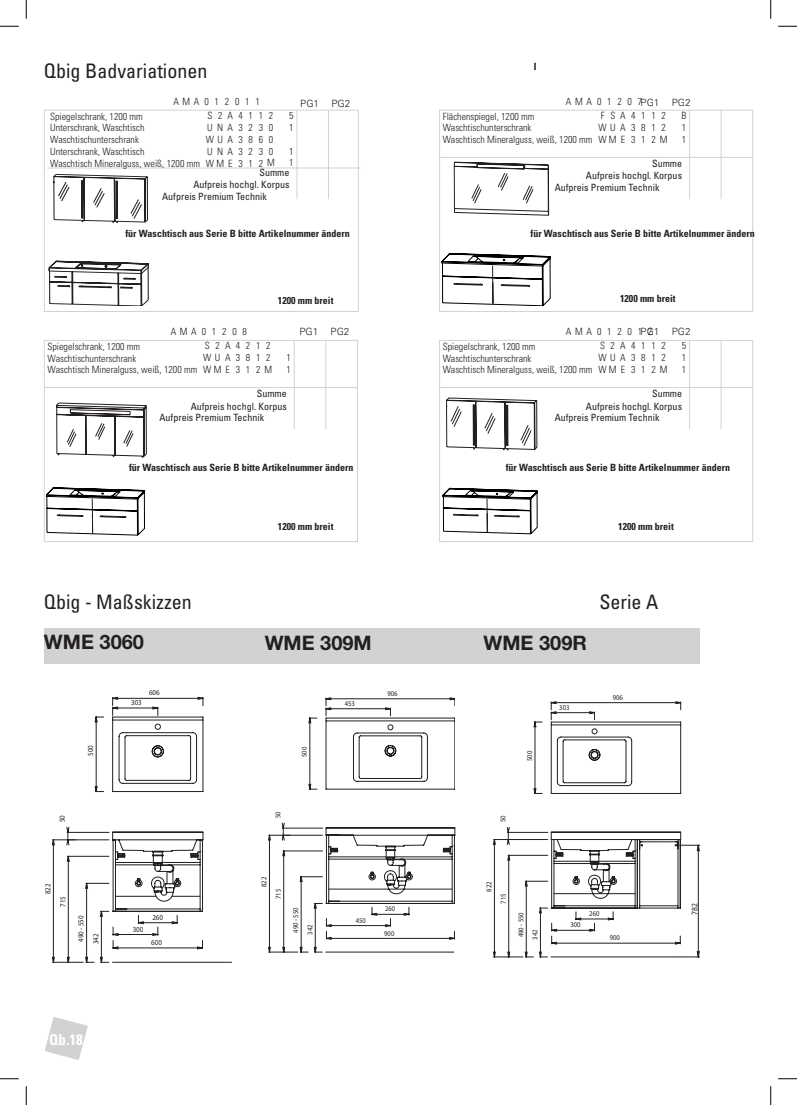
<style>
.page{position:relative;width:797px;height:1105px;background:#fff}
.page>*{position:absolute;margin:0;border:0;box-sizing:border-box;transform-origin:0 0}
.t1{font:condensed 20px "Univers";color:#231f20}
.t2{font:700 20px "Helvetica Neue CE";color:#231f20}
.t3{font:700 condensed 15px "Univers";color:#fff}
.t4{font:300 condensed 10px/11.9px "Univers";color:#231f20}
.t5{font:700 condensed 10px "Univers";color:#231f20}
.t6{font:condensed 10px/11.4px "Univers";color:#231f20}
.t7{font:300 condensed 10px/14.1px "Univers";letter-spacing:.585em;color:#231f20}
.t8{font:300 10px "Univers";color:#231f20}
.t9{font:8.38px "Myriad Pro";color:#231f20;scale:.9 1}
.t10{font:7.62px "Myriad Pro";color:#231f20;scale:.9 1}
.t11{font:7.38px/14.1px "Myriad Pro";color:#231f20;scale:.9 1}
</style>
<div class="page">
<svg style="left:45px;top:1017px;width:43px;height:43px"></svg>
<div style="left:44px;top:110px;width:314px;height:202px;border:1px solid #d1d2d4"></div>
<hr style="left:47px;top:168px;width:313px;height:1px;background:#d1d2d4">
<hr style="left:328px;top:110px;width:1px;height:89px;background:#d1d2d4">
<svg style="left:49px;top:174px;width:99px;height:132px"></svg>
<hr style="left:296px;top:110px;width:1px;height:89px;background:#d1d2d4">
<div style="left:439px;top:110px;width:314px;height:202px;border:1px solid #d1d2d4"></div>
<hr style="left:439px;top:157px;width:313px;height:1px;background:#d1d2d4">
<hr style="left:720px;top:110px;width:1px;height:89px;background:#d1d2d4">
<svg style="left:453px;top:162px;width:96px;height:54px"></svg>
<svg style="left:441px;top:253px;width:109px;height:53px"></svg>
<hr style="left:689px;top:110px;width:1px;height:89px;background:#d1d2d4">
<div style="left:44px;top:340px;width:314px;height:202px;border:1px solid #d1d2d4"></div>
<hr style="left:44px;top:387px;width:313px;height:1px;background:#d1d2d4">
<hr style="left:325px;top:340px;width:1px;height:89px;background:#d1d2d4">
<svg style="left:56px;top:403px;width:91px;height:55px"></svg>
<svg style="left:46px;top:487px;width:99px;height:48px"></svg>
<hr style="left:294px;top:340px;width:1px;height:89px;background:#d1d2d4">
<div style="left:439px;top:340px;width:314px;height:202px;border:1px solid #d1d2d4"></div>
<hr style="left:439px;top:387px;width:313px;height:1px;background:#d1d2d4">
<hr style="left:720px;top:340px;width:1px;height:89px;background:#d1d2d4">
<svg style="left:442px;top:488px;width:95px;height:46px"></svg>
<svg style="left:446px;top:398px;width:91px;height:52px"></svg>
<hr style="left:689px;top:340px;width:1px;height:89px;background:#d1d2d4">
<div style="left:45px;top:628px;width:655px;height:36px;background:#d1d2d4"></div>
<svg style="left:493px;top:827px;width:207px;height:130px"></svg>
<svg style="left:551px;top:701px;width:130px;height:93px"></svg>
<svg style="left:534px;top:722px;width:8px;height:72px"></svg>
<svg style="left:326px;top:698px;width:129px;height:91px"></svg>
<svg style="left:308px;top:718px;width:9px;height:71px"></svg>
<svg style="left:268px;top:823px;width:187px;height:129px"></svg>
<svg style="left:112px;top:697px;width:91px;height:95px"></svg>
<svg style="left:95px;top:717px;width:9px;height:75px"></svg>
<svg style="left:52px;top:827px;width:180px;height:135px"></svg>
<svg style="left:0;top:25px;width:19px;height:2px"></svg>
<svg style="left:778px;top:25px;width:19px;height:2px"></svg>
<svg style="left:0;top:1078px;width:19px;height:1px"></svg>
<svg style="left:778px;top:1078px;width:19px;height:1px"></svg>
<svg style="left:25px;top:0;width:2px;height:19px"></svg>
<svg style="left:25px;top:1086px;width:2px;height:19px"></svg>
<svg style="left:770px;top:0;width:1px;height:19px"></svg>
<svg style="left:770px;top:1086px;width:1px;height:19px"></svg>
<h1 class="t1" style="left:44px;top:58px;width:165px">Qbig Badvariationen</h1>
<p class="t5" style="left:533px;top:60px;width:4px">I</p>
<p class="t7" style="left:207px;top:94px;width:54px;text-indent:-34px">AMA012011<br>S</p>
<p class="t4" style="left:206px;top:122px;width:29px">U N A<br>W U<br>U N A<br>WME</p>
<p class="t7" style="left:566px;top:94px;width:78px;text-align:center">AMA01207<br>F</p>
<p class="t4" style="left:598px;top:122px;width:28px">W U<br>WME</p>
<p class="t8" style="left:300px;top:98px;width:52px">PG1 PG2</p>
<p class="t8" style="left:640px;top:97px;width:52px">PG1 PG2</p>
<p class="t4" style="left:610px;top:110px;width:6px">S</p>
<p class="t4" style="left:620px;top:110px;width:7px">A<br>A</p>
<p class="t4" style="left:631px;top:110px;width:6px;text-align:justify">4<br>3<br>3</p>
<p class="t4" style="left:641px;top:110px;width:6px;text-align:justify">1<br>8<br>1</p>
<p class="t4" style="left:651px;top:110px;width:18px">1<br>1<br>2 M</p>
<p class="t4" style="left:661px;top:110px;width:6px">2<br>2</p>
<p class="t4" style="left:681px;top:110px;width:6px;text-align:justify">B 1<br>1</p>
<p class="t6" style="left:554px;top:170px;width:129px;text-indent:31px">Aufpreis hochgl. Korpus<br>Aufpreis Premium Technik</p>
<p class="t4" style="left:218px;top:110px;width:6px">2</p>
<p class="t4" style="left:228px;top:110px;width:7px">A</p>
<p class="t4" style="left:228px;top:133px;width:7px">A</p>
<p class="t4" style="left:269px;top:110px;width:6px;text-align:justify">2<br>0<br>0<br>0</p>
<p class="t4" style="left:289px;top:110px;width:6px">5<br>1</p>
<p class="t4" style="left:238px;top:110px;width:6px;text-align:justify">4<br>3<br>3<br>3<br>3</p>
<p class="t4" style="left:248px;top:110px;width:6px;text-align:justify">1<br>2<br>8<br>2<br>1</p>
<p class="t4" style="left:259px;top:110px;width:18px">1<br>3<br>6<br>3<br>2 M</p>
<p class="t4" style="left:50px;top:110px;width:151px">Spiegelschrank, 1200 mm<br>Unterschrank, Waschtisch<br>Waschtischunterschrank<br>Unterschrank, Waschtisch<br>Waschtisch Mineralguss, weiß, 1200 mm</p>
<p class="t4" style="left:443px;top:110px;width:151px">Flächenspiegel, 1200 mm<br>Waschtischunterschrank<br>Waschtisch Mineralguss, weiß, 1200 mm</p>
<p class="t4" style="left:289px;top:145px;width:6px">1<br>1</p>
<p class="t6" style="left:652px;top:158px;width:31px">Summe</p>
<p class="t6" style="left:259px;top:167px;width:31px">Summe</p>
<p class="t6" style="left:162px;top:179px;width:129px;text-indent:31px">Aufpreis hochgl. Korpus<br>Aufpreis Premium Technik</p>
<p class="t5" style="left:125px;top:227px;width:226px">für Waschtisch aus Serie B bitte Artikelnummer ändern</p>
<p class="t5" style="left:530px;top:227px;width:226px">für Waschtisch aus Serie B bitte Artikelnummer ändern</p>
<p class="t5" style="left:278px;top:294px;width:57px">1200 mm breit</p>
<p class="t5" style="left:620px;top:292px;width:57px">1200 mm breit</p>
<p class="t7" style="left:171px;top:325px;width:78px;text-align:center">AMA01208<br>S</p>
<p class="t4" style="left:203px;top:352px;width:28px">W U<br>WME</p>
<p class="t4" style="left:215px;top:340px;width:6px">2</p>
<p class="t4" style="left:225px;top:340px;width:7px">A<br>A</p>
<p class="t4" style="left:236px;top:340px;width:6px;text-align:justify">4<br>3<br>3</p>
<p class="t4" style="left:246px;top:340px;width:6px;text-align:justify">2<br>8<br>1</p>
<p class="t4" style="left:256px;top:340px;width:18px">1<br>1<br>2 M</p>
<p class="t4" style="left:266px;top:340px;width:6px">2<br>2</p>
<p class="t4" style="left:48px;top:340px;width:151px">Spiegelschrank, 1200 mm<br>Waschtischunterschrank<br>Waschtisch Mineralguss, weiß, 1200 mm</p>
<p class="t4" style="left:287px;top:352px;width:6px">1<br>1</p>
<p class="t6" style="left:257px;top:388px;width:31px">Summe</p>
<p class="t6" style="left:159px;top:400px;width:129px;text-indent:31px">Aufpreis hochgl. Korpus<br>Aufpreis Premium Technik</p>
<p class="t8" style="left:299px;top:326px;width:52px">PG1 PG2</p>
<p class="t8" style="left:640px;top:326px;width:52px">PG1 PG2</p>
<p class="t7" style="left:600px;top:325px;width:54px;text-indent:-34px">AMA012012<br>S</p>
<p class="t4" style="left:598px;top:352px;width:28px">W U<br>WME</p>
<p class="t4" style="left:610px;top:340px;width:6px">2</p>
<p class="t4" style="left:620px;top:340px;width:7px">A<br>A</p>
<p class="t4" style="left:631px;top:340px;width:6px;text-align:justify">4<br>3<br>3</p>
<p class="t4" style="left:641px;top:340px;width:6px;text-align:justify">1<br>8<br>1</p>
<p class="t4" style="left:651px;top:340px;width:18px">1<br>1<br>2 M</p>
<p class="t4" style="left:661px;top:340px;width:6px">2<br>2</p>
<p class="t4" style="left:682px;top:340px;width:6px;text-align:justify">5<br>1<br>1</p>
<p class="t6" style="left:554px;top:400px;width:129px;text-indent:31px">Aufpreis hochgl. Korpus<br>Aufpreis Premium Technik</p>
<p class="t4" style="left:443px;top:340px;width:151px">Spiegelschrank, 1200 mm<br>Waschtischunterschrank<br>Waschtisch Mineralguss, weiß, 1200 mm</p>
<p class="t6" style="left:652px;top:388px;width:31px">Summe</p>
<p class="t5" style="left:129px;top:461px;width:226px">für Waschtisch aus Serie B bitte Artikelnummer ändern</p>
<p class="t5" style="left:505px;top:461px;width:226px">für Waschtisch aus Serie B bitte Artikelnummer ändern</p>
<p class="t5" style="left:278px;top:521px;width:57px">1200 mm breit</p>
<p class="t5" style="left:618px;top:521px;width:57px">1200 mm breit</p>
<h1 class="t1" style="left:44px;top:589px;width:149px">Qbig - Maßskizzen</h1>
<h1 class="t2" style="left:44px;top:629px;width:102px">WME 3060</h1>
<h1 class="t2" style="left:265px;top:630px;width:109px">WME 309M</h1>
<h1 class="t2" style="left:483px;top:630px;width:105px">WME 309R</h1>
<h1 class="t1" style="left:599px;top:589px;width:60px">Serie A</h1>
<p class="t10" style="left:86px;top:756px;width:13px;rotate:-90deg">500</p>
<p class="t10" style="left:149px;top:688px;width:13px">606</p>
<p class="t10" style="left:131px;top:698px;width:13px">303</p>
<p class="t11" style="left:297px;top:757px;width:13px;rotate:-90deg">500</p>
<p class="t11" style="left:345px;top:696px;width:13px">453</p>
<p class="t11" style="left:387px;top:686px;width:13px">906</p>
<p class="t11" style="left:522px;top:761px;width:13px;rotate:-90deg">500</p>
<p class="t11" style="left:559px;top:700px;width:13px">303</p>
<p class="t11" style="left:613px;top:690px;width:13px">906</p>
<p class="t10" style="left:58px;top:822px;width:9px;rotate:-90deg">50</p>
<p class="t11" style="left:271px;top:818px;width:9px;rotate:-90deg">50</p>
<p class="t11" style="left:496px;top:822px;width:9px;rotate:-90deg">50</p>
<p class="t10" style="left:43px;top:894px;width:13px;rotate:-90deg">822</p>
<p class="t10" style="left:58px;top:907px;width:13px;rotate:-90deg">715</p>
<p class="t10" style="left:76px;top:942px;width:31px;rotate:-90deg">490 - 550</p>
<p class="t10" style="left:152px;top:912px;width:13px">260</p>
<p class="t10" style="left:133px;top:924px;width:13px">300</p>
<p class="t10" style="left:91px;top:944px;width:13px;rotate:-90deg">342</p>
<p class="t10" style="left:151px;top:938px;width:13px">600</p>
<p class="t11" style="left:257px;top:887px;width:13px;rotate:-90deg">822</p>
<p class="t11" style="left:271px;top:899px;width:13px;rotate:-90deg">715</p>
<p class="t11" style="left:289px;top:935px;width:32px;rotate:-90deg">490 - 550<br>342</p>
<p class="t11" style="left:356px;top:913px;width:13px">450</p>
<p class="t11" style="left:385px;top:902px;width:13px">260</p>
<p class="t11" style="left:384px;top:926px;width:13px">900</p>
<p class="t11" style="left:482px;top:892px;width:13px;rotate:-90deg">822</p>
<p class="t11" style="left:496px;top:903px;width:13px;rotate:-90deg">715</p>
<p class="t11" style="left:513px;top:937px;width:29px;rotate:-90deg">490 - 550</p>
<p class="t11" style="left:589px;top:906px;width:13px">260</p>
<p class="t11" style="left:570px;top:918px;width:13px">300</p>
<p class="t11" style="left:528px;top:939px;width:13px;rotate:-90deg">342</p>
<p class="t11" style="left:609px;top:931px;width:13px">900</p>
<p class="t9" style="left:689px;top:915px;width:14px;rotate:-90deg">782</p>
<h2 class="t3" style="left:49px;top:1030px;width:35px">Qb.18</h2>
</div>
